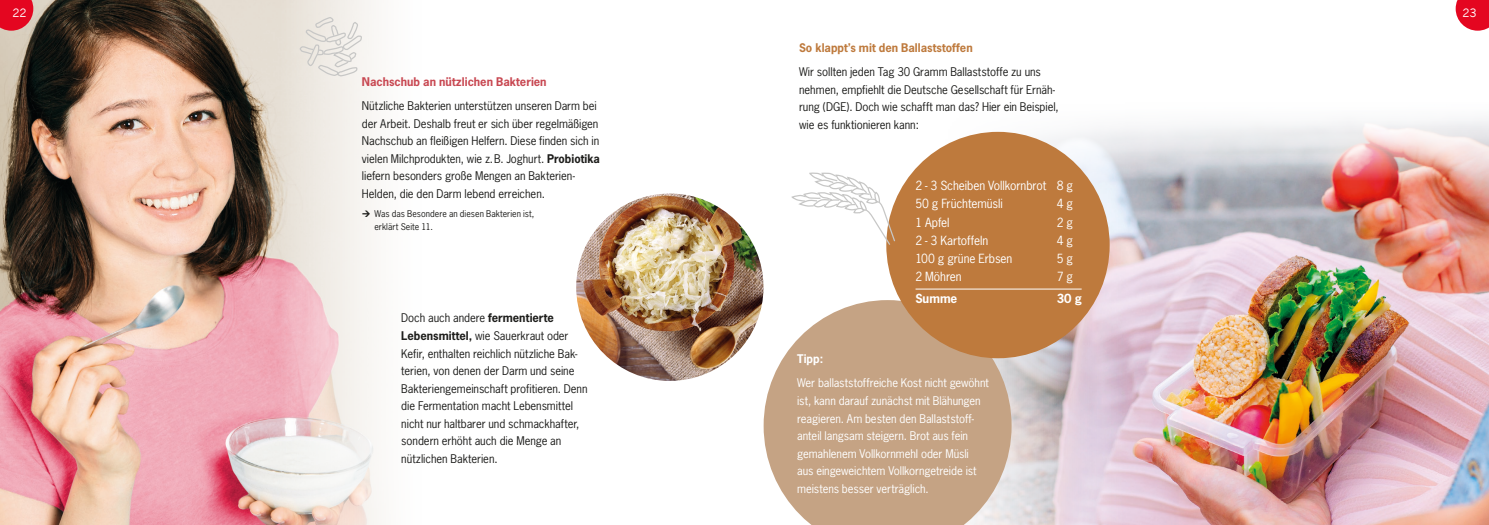
<style>
.page{position:relative;width:1489px;height:525px;background:#fff}
.page>*{position:absolute;margin:0;border:0;box-sizing:border-box;transform-origin:0 0}
.t1{font:11.88px/18.1px "News Gothic";letter-spacing:-.01em;color:#fff}
.t2{font:700 11.88px "News Gothic";color:#fff}
.t3{font:11.25px/17.5px "News Gothic";letter-spacing:-.005em;color:#1d1d1b}
.t4{font:11.25px/17.5px "News Gothic";letter-spacing:-.005em;color:#fff}
.t5{font:700 11.25px "News Gothic";color:#c84852}
.t6{font:700 11.25px "News Gothic";color:#be7a3d}
.t7{font:700 11.25px "News Gothic";color:#fff}
.t8{font:11.25px "News Gothic";color:#fff}
.t9{font:8.75px/12.5px "News Gothic";letter-spacing:.005em;color:#1d1d1b}
.s1{font-weight:700}
</style>
<div class="page">
<img style="left:0;top:0;width:381px;height:524px">
<img style="left:940px;top:120px;width:548px;height:404px">
<img style="left:576px;top:193px;width:187px;height:187px;border-radius:94px">
<svg style="left:299px;top:16px;width:64px;height:61px;background:#e9e5e0"></svg>
<svg style="left:763px;top:300px;width:248px;height:224px;background:#cbae93"></svg>
<div style="left:886px;top:132px;width:223px;height:226px;background:#be7a3d;border-radius:50%"></div>
<svg style="left:791px;top:172px;width:104px;height:74px"></svg>
<hr style="left:915px;top:288px;width:166px;height:1px;background:#fff">
<svg style="left:0;top:0;width:33px;height:31px"></svg>
<svg style="left:1455px;top:0;width:33px;height:31px"></svg>
<svg style="left:363px;top:211px;width:7px;height:6px"></svg>
<p class="t8" style="left:12px;top:6px;width:16px">22</p>
<p class="t8" style="left:1462px;top:6px;width:15px">23</p>
<p class="t5" style="left:362px;top:74px;width:186px">Nachschub an nützlichen Bakterien</p>
<p class="t3" style="left:362px;top:97px;width:239px">Nützliche Bakterien unterstützen unseren Darm bei der Arbeit. Deshalb freut er sich über regelmäßigen Nachschub an fleißigen Helfern. Diese finden sich in vielen Milchprodukten, wie z.B. Joghurt. <span class="s1">Probiotika </span>liefern besonders große Mengen an Bakterien-Helden, die den Darm lebend erreichen.</p>
<p class="t9" style="left:374px;top:207px;width:161px">Was das Besondere an diesen Bakterien ist, erklärt Seite 11.</p>
<p class="t3" style="left:401px;top:309px;width:188px">Doch auch andere <span class="s1">fermentierte Lebensmittel,</span> wie Sauerkraut oder Kefir, enthalten reichlich nützliche Bak&shy;terien, von denen der Darm und seine Bakteriengemeinschaft profitieren. Denn die Fermentation macht Lebensmittel nicht nur haltbarer und schmackhafter, sondern erhöht auch die Menge an nützlichen Bakterien.</p>
<p class="t6" style="left:799px;top:40px;width:175px">So klappt’s mit den Ballaststoffen</p>
<p class="t3" style="left:799px;top:63px;width:261px">Wir sollten jeden Tag 30 Gramm Ballaststoffe zu uns nehmen, empfiehlt die Deutsche Gesellschaft für Ernäh&shy;rung (DGE). Doch wie schafft man das? Hier ein Beispiel, wie es funktionieren kann:</p>
<p class="t1" style="left:915px;top:176px;width:159px">2 - 3 Scheiben Vollkornbrot 8 g<br>50 g Früchtemüsli</p>
<p class="t1" style="left:1056px;top:195px;width:18px">4 g</p>
<p class="t1" style="left:915px;top:213px;width:36px">1 Apfel</p>
<p class="t1" style="left:1056px;top:213px;width:18px">2 g</p>
<p class="t1" style="left:915px;top:231px;width:74px">2 - 3 Kartoffeln</p>
<p class="t1" style="left:1056px;top:231px;width:18px">4 g</p>
<p class="t1" style="left:915px;top:249px;width:98px">100 g grüne Erbsen</p>
<p class="t1" style="left:1056px;top:249px;width:18px">5 g</p>
<p class="t1" style="left:915px;top:267px;width:48px">2 Möhren</p>
<p class="t1" style="left:1056px;top:267px;width:18px">7 g</p>
<p class="t2" style="left:915px;top:290px;width:44px">Summe</p>
<p class="t2" style="left:1056px;top:290px;width:27px">30 g</p>
<p class="t7" style="left:797px;top:351px;width:28px">Tipp:</p>
<p class="t4" style="left:797px;top:374px;width:193px">Wer ballaststoffreiche Kost nicht gewöhnt ist, kann darauf zunächst mit Blähungen reagieren. Am besten den Ballaststoff&shy;anteil langsam steigern. Brot aus fein gemahlenem Vollkornmehl oder Müsli<br>aus eingeweichtem Vollkorngetreide ist meistens besser verträglich.</p>
</div>
